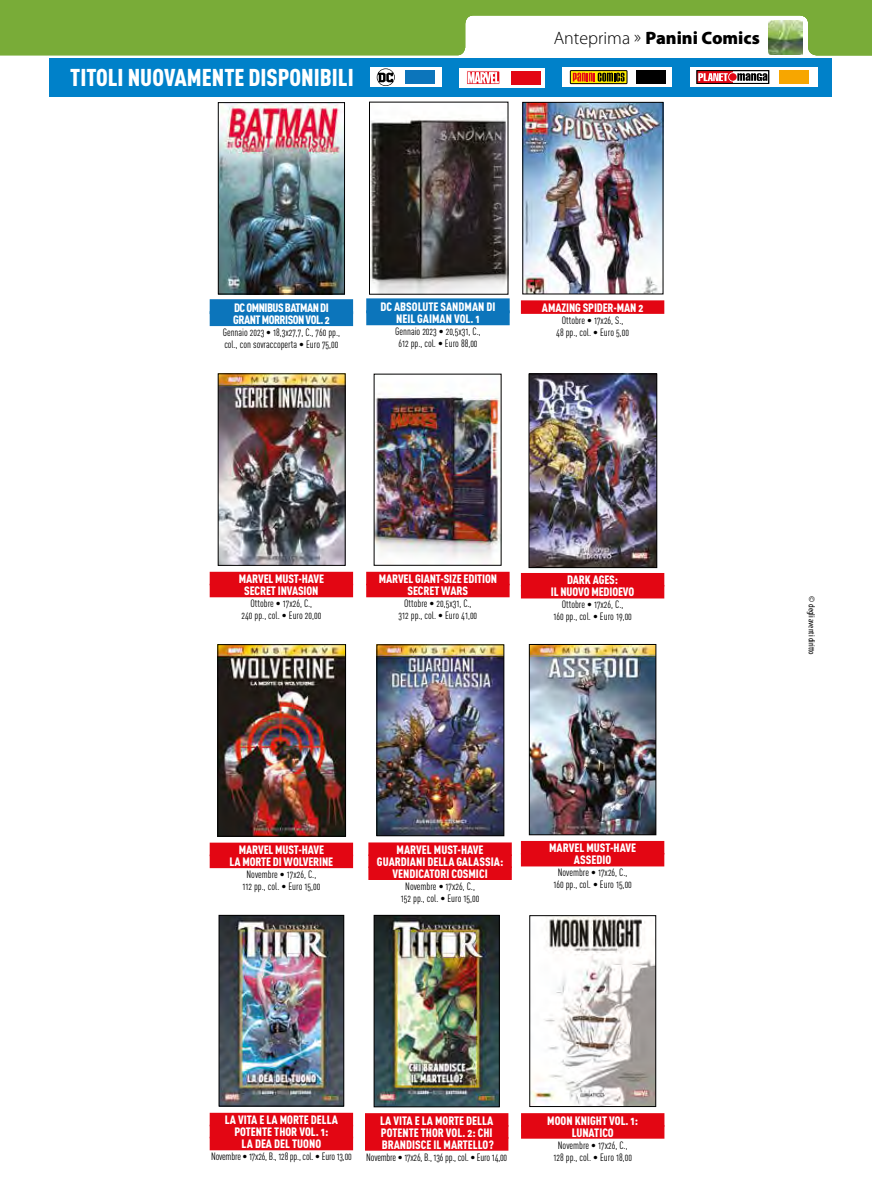
<style>
.page{position:relative;width:872px;height:1191px;background:#fff}
.page>*{position:absolute;margin:0;border:0;box-sizing:border-box;transform-origin:0 0}
.t1{font:24px "DIN Cond Black Alternate";color:#fff}
.t2{font:900 18px "Myriad Pro";color:#000}
.t3{font:12px/12px "DIN Cond Black Alternate";color:#fff;text-align:center}
.t4{font:12px/12px "DIN Cond Black Alternate";letter-spacing:-.04em;color:#fff}
.t5{font:10.5px/12px "DIN Cond Regular Alternate";color:#000;text-align:center}
.t6{font:10.5px "DIN Cond Regular Alternate";letter-spacing:-.02em;color:#000}
.t7{font:condensed 9px "Myriad Pro";color:#000}
.s1{font-weight:300}
</style>
<div class="page">
<svg style="left:0;top:0;width:872px;height:56px;fill:#79ac38"></svg>
<div style="left:49px;top:58px;width:782px;height:39px;background:#0081c9"></div>
<div style="left:459px;top:68px;width:86px;height:19px;background:#fff"></div>
<svg style="left:467px;top:71px;width:33px;height:13px"></svg>
<svg style="left:467px;top:72px;width:32px;height:11px"></svg>
<div style="left:510px;top:71px;width:30px;height:13px;background:#e30613"></div>
<div style="left:562px;top:67px;width:110px;height:20px;background:#fff"></div>
<svg style="left:570px;top:71px;width:57px;height:13px"></svg>
<div style="left:570px;top:70px;width:57px;height:14px;border:1px solid #000"></div>
<svg style="left:573px;top:73px;width:51px;height:9px"></svg>
<div style="left:636px;top:70px;width:30px;height:14px;background:#000"></div>
<div style="left:690px;top:67px;width:127px;height:20px;background:#fff"></div>
<svg style="left:698px;top:72px;width:33px;height:10px"></svg>
<div style="left:696px;top:70px;width:73px;height:14px;border:1px solid #000"></div>
<div style="left:728px;top:72px;width:9px;height:10px;border:2px solid #fff;border-radius:50%"></div>
<div style="left:729px;top:73px;width:7px;height:8px;background:#e30613;border-radius:50%"></div>
<svg style="left:698px;top:73px;width:30px;height:8px"></svg>
<svg style="left:737px;top:73px;width:30px;height:8px"></svg>
<div style="left:779px;top:70px;width:29px;height:14px;background:#f7a600"></div>
<div style="left:370px;top:67px;width:71px;height:20px;background:#fff"></div>
<div style="left:405px;top:70px;width:30px;height:14px;background:#0c75bb"></div>
<svg style="left:377px;top:68px;width:18px;height:18px"></svg>
<img style="left:220px;top:104px;width:123px;height:188px">
<div style="left:218px;top:102px;width:127px;height:192px;border:1px solid #000"></div>
<div style="left:210px;top:299px;width:143px;height:15px;background:#0c75bb"></div>
<div style="left:210px;top:311px;width:143px;height:15px;background:#0c75bb"></div>
<img style="left:524px;top:104px;width:137px;height:188px">
<div style="left:522px;top:102px;width:141px;height:192px;border:1px solid #000"></div>
<div style="left:521px;top:300px;width:143px;height:14px;background:#e30613"></div>
<img style="left:371px;top:119px;width:135px;height:174px">
<div style="left:366px;top:298px;width:143px;height:15px;background:#0c75bb"></div>
<div style="left:366px;top:310px;width:143px;height:15px;background:#0c75bb"></div>
<img style="left:220px;top:375px;width:123px;height:189px">
<div style="left:218px;top:373px;width:127px;height:193px;border:1px solid #000"></div>
<div style="left:210px;top:572px;width:143px;height:13px;background:#e30613"></div>
<div style="left:210px;top:584px;width:143px;height:13px;background:#e30613"></div>
<img style="left:530px;top:375px;width:125px;height:191px">
<div style="left:528px;top:373px;width:129px;height:195px;border:1px solid #000"></div>
<div style="left:521px;top:573px;width:143px;height:13px;background:#e30613"></div>
<div style="left:521px;top:585px;width:143px;height:13px;background:#e30613"></div>
<img style="left:376px;top:393px;width:123px;height:167px">
<div style="left:366px;top:572px;width:143px;height:13px;background:#e30613"></div>
<div style="left:366px;top:584px;width:143px;height:13px;background:#e30613"></div>
<img style="left:219px;top:646px;width:125px;height:188px">
<div style="left:217px;top:644px;width:129px;height:192px;border:1px solid #000"></div>
<div style="left:210px;top:842px;width:143px;height:14px;background:#e30613"></div>
<div style="left:210px;top:854px;width:143px;height:14px;background:#e30613"></div>
<img style="left:378px;top:646px;width:124px;height:188px">
<div style="left:376px;top:644px;width:128px;height:192px;border:1px solid #000"></div>
<div style="left:368px;top:842px;width:144px;height:14px;background:#e30613"></div>
<div style="left:368px;top:854px;width:144px;height:14px;background:#e30613"></div>
<div style="left:368px;top:866px;width:144px;height:14px;background:#e30613"></div>
<div style="left:521px;top:841px;width:143px;height:13px;background:#e30613"></div>
<div style="left:521px;top:853px;width:143px;height:13px;background:#e30613"></div>
<img style="left:531px;top:646px;width:123px;height:187px">
<div style="left:529px;top:644px;width:127px;height:191px;border:1px solid #000"></div>
<img style="left:221px;top:917px;width:121px;height:187px">
<div style="left:219px;top:915px;width:125px;height:191px;border:1px solid #000"></div>
<div style="left:210px;top:1112px;width:143px;height:14px;background:#e30613"></div>
<div style="left:210px;top:1124px;width:143px;height:14px;background:#e30613"></div>
<div style="left:210px;top:1136px;width:143px;height:14px;background:#e30613"></div>
<img style="left:376px;top:917px;width:122px;height:188px">
<div style="left:374px;top:915px;width:126px;height:192px;border:1px solid #000"></div>
<div style="left:365px;top:1113px;width:143px;height:13px;background:#e30613"></div>
<div style="left:365px;top:1125px;width:143px;height:13px;background:#e30613"></div>
<div style="left:365px;top:1137px;width:143px;height:13px;background:#e30613"></div>
<img style="left:531px;top:917px;width:123px;height:188px">
<div style="left:529px;top:915px;width:127px;height:192px;border:1px solid #000"></div>
<div style="left:521px;top:1113px;width:143px;height:13px;background:#e30613"></div>
<div style="left:521px;top:1125px;width:143px;height:13px;background:#e30613"></div>
<h1 class="t1" style="left:70px;top:62px;width:285px">TITOLI NUOVAMENTE DISPONIBILI</h1>
<h2 class="t2" style="left:554px;top:28px;width:208px"><span class="s1">Anteprima »</span> Panini Comics</h2>
<p class="t4" style="left:233px;top:301px;width:98px">DC OMNIBUS BATMAN DI<br>GRANT MORRISON VOL. 2</p>
<p class="t5" style="left:223px;top:326px;width:119px;text-align:left">Gennaio 2023 • 18,3x27,7, C., 760 pp., col., con sovraccoperta • Euro 75,00</p>
<p class="t3" style="left:380px;top:300px;width:117px">DC ABSOLUTE SANDMAN DI<br>NEIL GAIMAN VOL. 1</p>
<p class="t5" style="left:395px;top:325px;width:87px">Gennaio 2023 • 20,5x31, C.,<br>612 pp., col. • Euro 88,00</p>
<p class="t3" style="left:542px;top:301px;width:103px">AMAZING SPIDER-MAN 2</p>
<p class="t5" style="left:556px;top:314px;width:74px">Ottobre • 17x26, S.,<br>48 pp., col. • Euro 5,00</p>
<p class="t3" style="left:239px;top:572px;width:87px">MARVEL MUST-HAVE<br>SECRET INVASION</p>
<p class="t5" style="left:241px;top:597px;width:81px">Ottobre • 17x26, C.,<br>240 pp., col. • Euro 20,00</p>
<p class="t3" style="left:379px;top:572px;width:120px">MARVEL GIANT-SIZE EDITION<br>SECRET WARS</p>
<p class="t5" style="left:398px;top:597px;width:80px">Ottobre • 20,5x31, C.,<br>312 pp., col. • Euro 41,00</p>
<p class="t3" style="left:551px;top:574px;width:85px">DARK AGES:<br>IL NUOVO MEDIOEVO</p>
<p class="t5" style="left:553px;top:598px;width:80px">Ottobre • 17x26, C.,<br>160 pp., col. • Euro 19,00</p>
<p class="t3" style="left:229px;top:843px;width:105px">MARVEL MUST-HAVE<br>LA MORTE DI WOLVERINE</p>
<p class="t5" style="left:242px;top:868px;width:79px">Novembre • 17x26, C.,<br>112 pp., col. • Euro 15,00</p>
<p class="t3" style="left:377px;top:843px;width:128px">MARVEL MUST-HAVE<br>GUARDIANI DELLA GALASSIA:<br>VENDICATORI COSMICI</p>
<p class="t5" style="left:401px;top:880px;width:80px">Novembre • 17x26, C.,<br>152 pp., col. • Euro 15,00</p>
<p class="t3" style="left:549px;top:841px;width:88px">MARVEL MUST-HAVE<br>ASSEDIO</p>
<p class="t5" style="left:553px;top:866px;width:80px">Novembre • 17x26, C.,<br>160 pp., col. • Euro 15,00</p>
<p class="t3" style="left:225px;top:1113px;width:115px">LA VITA E LA MORTE DELLA<br>POTENTE THOR VOL. 1:<br>LA DEA DEL TUONO</p>
<p class="t6" style="left:211px;top:1150px;width:142px">Novembre • 17x26, B., 128 pp., col. • Euro 13,00</p>
<p class="t3" style="left:380px;top:1114px;width:115px;text-align:justify">LA VITA E LA MORTE DELLA POTENTE THOR VOL. 2: CHI BRANDISCE IL MARTELLO?</p>
<p class="t6" style="left:366px;top:1150px;width:142px">Novembre • 17x26, B., 136 pp., col. • Euro 14,00</p>
<p class="t3" style="left:547px;top:1114px;width:92px">MOON KNIGHT VOL. 1:<br>LUNATICO</p>
<p class="t5" style="left:553px;top:1138px;width:80px">Novembre • 17x26, C.,<br>128 pp., col. • Euro 18,00</p>
<p class="t7" style="left:817px;top:596px;width:60px;rotate:90deg">© degli aventi diritto</p>
</div>
